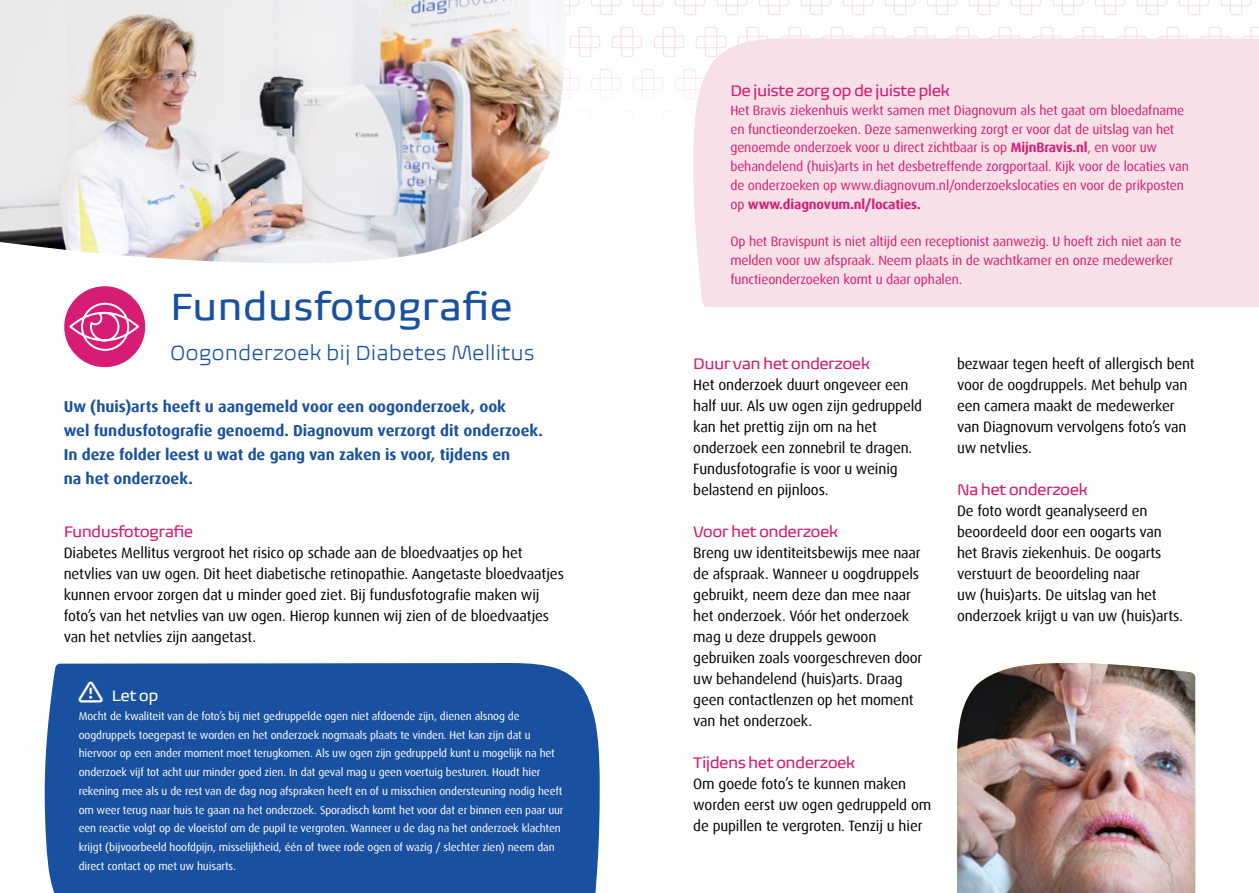
<style>
.page{position:relative;width:1259px;height:893px;background:#fff}
.page>*{position:absolute;margin:0;border:0;box-sizing:border-box;transform-origin:0 0}
.t1{font:39px "Biome W04";color:#1951a0}
.t2{font:300 21px "Biome W04";color:#1951a0}
.t3{font:700 15.75px/24px "Dax Pro";color:#1951a0}
.t4{font:15.75px "Biome W04";letter-spacing:-.04em;color:#d61d73}
.t5{font:15.75px "Biome W04";color:#fff}
.t6{font:15px/21px "Dax Pro";letter-spacing:-.01em;color:#000}
.t7{font:13.5px/18.8px "Dax Pro";letter-spacing:-.01em;color:#d61d73}
.t8{font:11.25px/18.8px "Dax Pro";letter-spacing:-.01em;color:#fff}
.s1{font-weight:700}
</style>
<div class="page">
<img style="left:0;top:0;width:565px;height:263px">
<img style="left:957px;top:663px;width:238px;height:230px">
<div style="left:64px;top:286px;width:81px;height:81px;background:#d61d73;border-radius:50%"></div>
<svg style="left:67px;top:296px;width:75px;height:61px"></svg>
<div style="left:693px;top:38px;width:566px;height:269px;background:#f8e0e8"></div>
<div style="left:45px;top:663px;width:555px;height:230px;background:#1951a0"></div>
<svg style="left:79px;top:681px;width:24px;height:21px"></svg>
<h1 class="t1" style="left:170px;top:282px;width:344px">Fundusfotografie</h1>
<h2 class="t2" style="left:170px;top:340px;width:366px">Oogonderzoek bij Diabetes Mellitus</h2>
<p class="t3" style="left:64px;top:395px;width:481px">Uw (huis)arts heeft u aangemeld voor een oogonderzoek, ook<br>wel fundusfotografie genoemd. Diagnovum verzorgt dit onderzoek.<br>In deze folder leest u wat de gang van zaken is voor, tijdens en<br>na het onderzoek.</p>
<p class="t4" style="left:64px;top:522px;width:131px">Fundusfotografie</p>
<p class="t6" style="left:64px;top:542px;width:502px">Diabetes Mellitus vergroot het risico op schade aan de bloedvaatjes op het netvlies van uw ogen. Dit heet diabetische retinopathie. Aangetaste bloedvaatjes kunnen ervoor zorgen dat u minder goed ziet. Bij fundusfotografie maken wij foto’s van het netvlies van uw ogen. Hierop kunnen wij zien of de bloedvaatjes van het netvlies zijn aangetast.</p>
<p class="t5" style="left:79px;top:686px;width:81px">●▼□■▼■● Let op</p>
<p class="t8" style="left:79px;top:707px;width:486px">Mocht de kwaliteit van de foto’s bij niet gedruppelde ogen niet afdoende zijn, dienen alsnog de oogdruppels toegepast te worden en het onderzoek nogmaals plaats te vinden. Het kan zijn dat u hiervoor op een ander moment moet terugkomen. Als uw ogen zijn gedruppeld kunt u mogelijk na het onderzoek vijf tot acht uur minder goed zien. In dat geval mag u geen voertuig besturen. Houdt hier rekening mee als u de rest van de dag nog afspraken heeft en of u misschien ondersteuning nodig heeft om weer terug naar huis te gaan na het onderzoek. Sporadisch komt het voor dat er binnen een paar uur een reactie volgt op de vloeistof om de pupil te vergroten. Wanneer u de dag na het onderzoek klachten krijgt (bijvoorbeeld hoofdpijn, misselijkheid, één of twee rode ogen of wazig / slechter zien) neem dan direct contact op met uw huisarts.</p>
<p class="t4" style="left:730px;top:81px;width:221px">De juiste zorg op de juiste plek</p>
<p class="t7" style="left:730px;top:101px;width:460px">Het Bravis ziekenhuis werkt samen met Diagnovum als het gaat om bloedafname en functieonderzoeken. Deze samenwerking zorgt er voor dat de uitslag van het genoemde onderzoek voor u direct zichtbaar is op <span class="s1">MijnBravis.nl</span>, en voor uw behandelend (huis)arts in het desbetreffende zorgportaal. Kijk voor de locaties van de onderzoeken op www.diagnovum.nl/onderzoekslocaties en voor de prikposten op <span class="s1">www.diagnovum.nl/locaties.</span></p>
<p class="t7" style="left:730px;top:232px;width:452px">Op het Bravispunt is niet altijd een receptionist aanwezig. U hoeft zich niet aan te melden voor uw afspraak. Neem plaats in de wachtkamer en onze medewerker functieonderzoeken komt u daar ophalen.</p>
<p class="t4" style="left:693px;top:354px;width:178px">Duur van het onderzoek</p>
<p class="t6" style="left:693px;top:374px;width:230px">Het onderzoek duurt ongeveer een half uur. Als uw ogen zijn gedruppeld kan het prettig zijn om na het onderzoek een zonnebril te dragen.<br>Fundusfotografie is voor u weinig belastend en pijnloos.</p>
<p class="t4" style="left:693px;top:522px;width:146px">Voor het onderzoek</p>
<p class="t6" style="left:693px;top:542px;width:231px">Breng uw identiteitsbewijs mee naar de afspraak. Wanneer u oogdruppels gebruikt, neem deze dan mee naar het onderzoek. Vóór het onderzoek mag u deze druppels gewoon gebruiken zoals voorgeschreven door uw behandelend (huis)arts. Draag geen contactlenzen op het moment van het onderzoek.</p>
<p class="t4" style="left:693px;top:753px;width:163px">Tijdens het onderzoek</p>
<p class="t6" style="left:693px;top:773px;width:239px">Om goede foto’s te kunnen maken worden eerst uw ogen gedruppeld om de pupillen te vergroten. Tenzij u hier</p>
<p class="t6" style="left:957px;top:353px;width:239px">bezwaar tegen heeft of allergisch bent voor de oogdruppels. Met behulp van een camera maakt de medewerker van Diagnovum vervolgens foto’s van uw netvlies.</p>
<p class="t4" style="left:957px;top:480px;width:132px">Na het onderzoek</p>
<p class="t6" style="left:957px;top:500px;width:227px">De foto wordt geanalyseerd en beoordeeld door een oogarts van het Bravis ziekenhuis. De oogarts verstuurt de beoordeling naar<br>uw (huis)arts. De uitslag van het onderzoek krijgt u van uw (huis)arts.</p>
</div>
